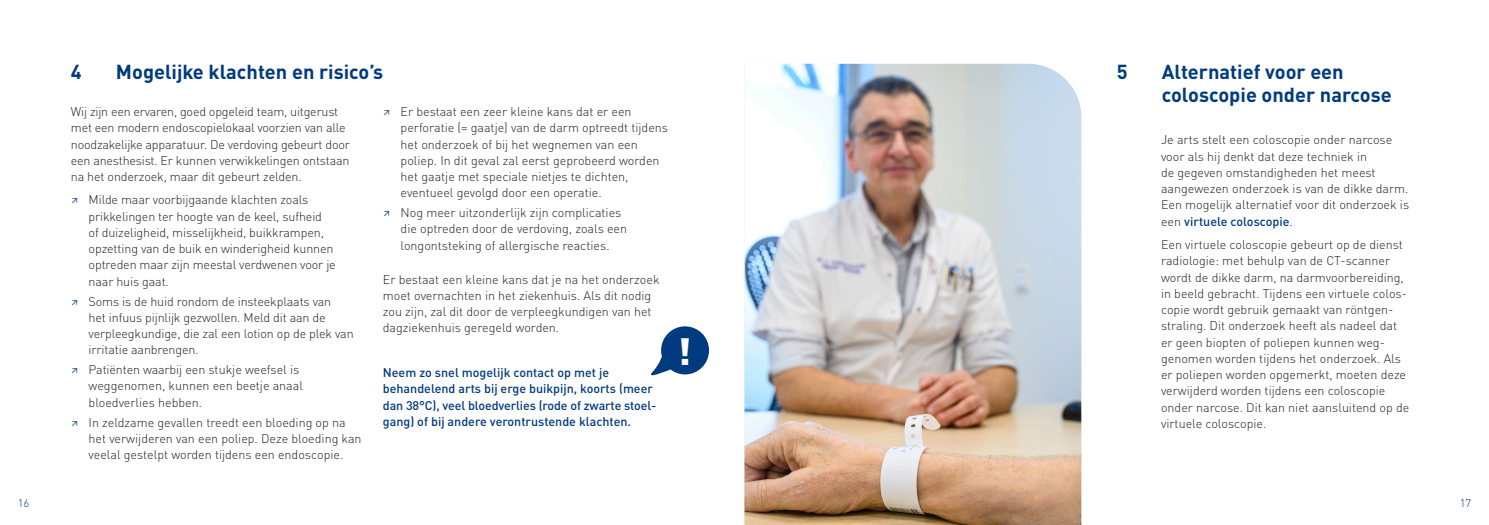
<style>
.page{position:relative;width:1489px;height:525px;background:#fff}
.page>*{position:absolute;margin:0;border:0;box-sizing:border-box;transform-origin:0 0}
.t1{font:900 37.5px "DINOT";color:#fff}
.Titel_donkerblauw_12pt{font:700 20px/22.5px "DINOT";color:#013b7f}
.Opsomming_1{font:300 12.5px/16.2px "DINOT";color:#231f20}
.Opsomming_1-2{font:500 12.5px/16.2px "DINOT";color:#013b7f}
.t2{font:300 11.25px "DINOT";color:#013b7f}
.s1{font-weight:400;font-stretch:condensed;color:#013b7f}
.s2{font-weight:500;color:#013b7f}
</style>
<div class="page">
<div style="left:661px;top:326px;width:48px;height:48px;background:#013b7f;border-radius:50%"></div>
<svg style="left:651px;top:340px;width:21px;height:36px"></svg>
<img style="left:744px;top:64px;width:337px;height:460px">
<p class="Titel_donkerblauw_12pt" style="left:71px;top:60px;width:12px">4</p>
<p class="Titel_donkerblauw_12pt" style="left:116px;top:60px;width:269px">Mogelijke klachten en risico’s</p>
<p class="Opsomming_1" style="left:71px;top:103px;width:280px">Wij zijn een ervaren, goed opgeleid team, uitgerust met een modern endoscopielokaal voorzien van alle noodzakelijke apparatuur. De verdoving gebeurt door een anesthesist. Er kunnen verwikkelingen ontstaan na het onderzoek, maar dit gebeurt zelden.</p>
<p class="Opsomming_1" style="left:89px;top:191px;width:249px;text-indent:-18px"><span class="s1">↗</span> Milde maar voorbijgaande klachten zoals prikkelingen ter hoogte van de keel, sufheid<br>of duizeligheid, misselijkheid, buikkrampen, opzetting van de buik en winderigheid kunnen optreden maar zijn meestal verdwenen voor je naar huis gaat.</p>
<p class="Opsomming_1" style="left:89px;top:292px;width:266px;text-indent:-18px"><span class="s1">↗</span> Soms is de huid rondom de insteekplaats van<br>het infuus pijnlijk gezwollen. Meld dit aan de verpleegkundige, die zal een lotion op de plek van irritatie aanbrengen.</p>
<p class="Opsomming_1" style="left:89px;top:361px;width:216px;text-indent:-18px"><span class="s1">↗</span> Patiënten waarbij een stukje weefsel is weggenomen, kunnen een beetje anaal bloedverlies hebben.</p>
<p class="Opsomming_1" style="left:89px;top:413px;width:274px;text-indent:-18px"><span class="s1">↗</span> In zeldzame gevallen treedt een bloeding op na het verwijderen van een poliep. Deze bloeding kan veelal gestelpt worden tijdens een endoscopie.</p>
<p class="Opsomming_1" style="left:400px;top:103px;width:269px;text-indent:-18px"><span class="s1">↗</span> Er bestaat een zeer kleine kans dat er een perforatie (= gaatje) van de darm optreedt tijdens het onderzoek of bij het wegnemen van een poliep. In dit geval zal eerst geprobeerd worden het gaatje met speciale nietjes te dichten, eventueel gevolgd door een operatie.</p>
<p class="Opsomming_1" style="left:400px;top:204px;width:228px;text-indent:-18px"><span class="s1">↗</span> Nog meer uitzonderlijk zijn complicaties die optreden door de verdoving, zoals een longontsteking of allergische reacties.</p>
<p class="Opsomming_1" style="left:383px;top:271px;width:278px">Er bestaat een kleine kans dat je na het onderzoek moet overnachten in het ziekenhuis. Als dit nodig zou zijn, zal dit door de verpleegkundigen van het dagziekenhuis geregeld worden.</p>
<p class="Opsomming_1-2" style="left:383px;top:364px;width:275px">Neem zo snel mogelijk contact op met je behandelend arts bij erge buikpijn, koorts (meer dan 38°C), veel bloedverlies (rode of zwarte stoel&shy;gang) of bij andere verontrustende klachten.</p>
<p class="t1" style="left:677px;top:326px;width:15px">!</p>
<p class="Titel_donkerblauw_12pt" style="left:1116px;top:60px;width:12px">5</p>
<p class="Titel_donkerblauw_12pt" style="left:1161px;top:60px;width:231px">Alternatief voor een coloscopie onder narcose</p>
<p class="Opsomming_1" style="left:1160px;top:131px;width:249px">Je arts stelt een coloscopie onder narcose voor als hij denkt dat deze techniek in<br>de gegeven omstandigheden het meest aangewezen onderzoek is van de dikke darm.<br>Een mogelijk alternatief voor dit onderzoek is een <span class="s2">virtuele coloscopie</span>.</p>
<p class="Opsomming_1" style="left:1160px;top:236px;width:250px">Een virtuele coloscopie gebeurt op de dienst radiologie: met behulp van de CT-scanner wordt de dikke darm, na darmvoorbereiding, in beeld gebracht. Tijdens een virtuele colos&shy;copie wordt gebruik gemaakt van röntgen&shy;straling. Dit onderzoek heeft als nadeel dat er geen biopten of poliepen kunnen weg&shy;genomen worden tijdens het onderzoek. Als er poliepen worden opgemerkt, moeten deze verwijderd worden tijdens een coloscopie onder narcose. Dit kan niet aansluitend op de virtuele coloscopie.</p>
<p class="t2" style="left:18px;top:495px;width:13px">16</p>
<p class="t2" style="left:1459px;top:495px;width:13px">17</p>
</div>
